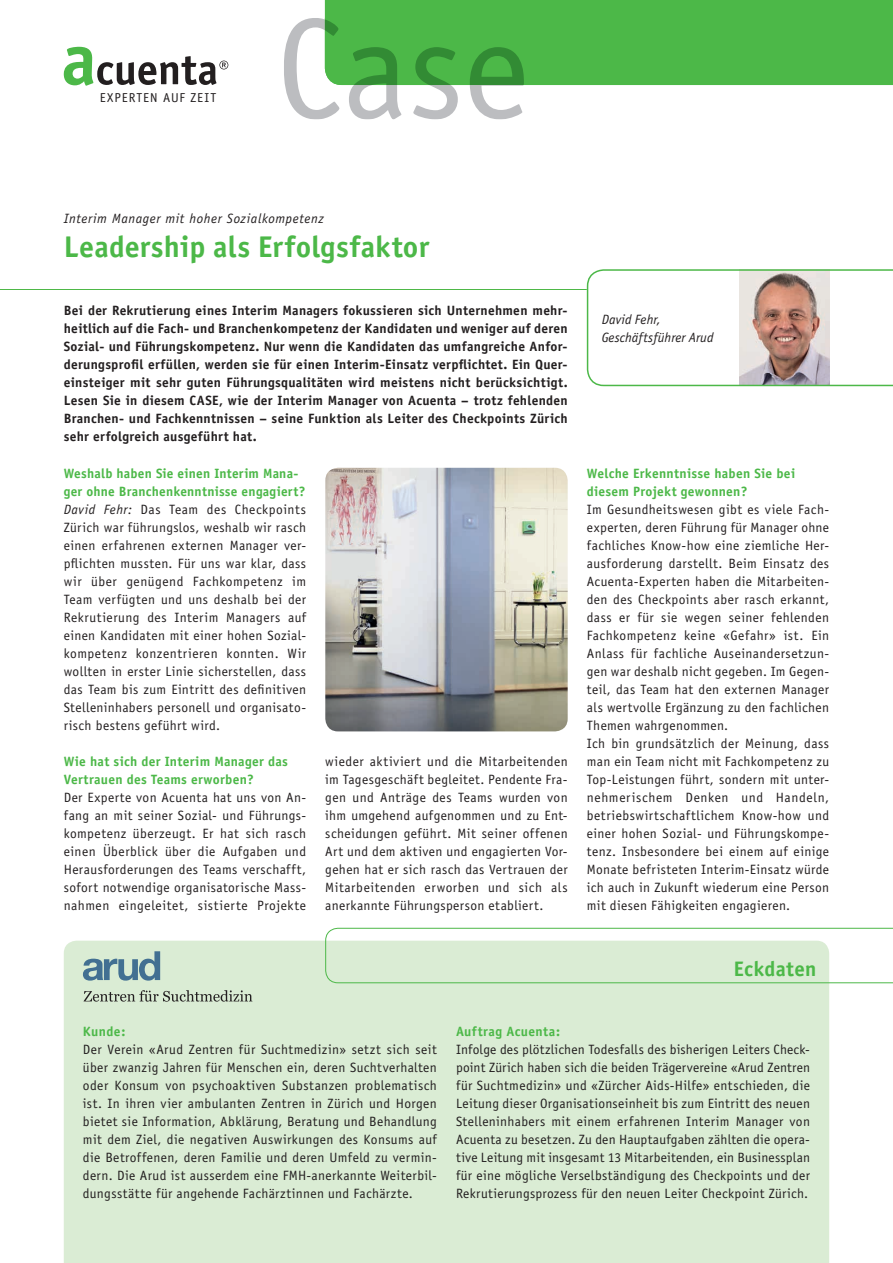
<style>
.page{position:relative;width:893px;height:1263px;background:#fff}
.page>*{position:absolute;margin:0;border:0;box-sizing:border-box;transform-origin:0 0}
.t1{font:142.5px "Officina Sans";color:#bcbdc0}
.t2{font:700 30px "Officina Sans";letter-spacing:.005em;color:#4cb848}
.t3{font:700 21px "Officina Sans";letter-spacing:.015em;color:#4cb848}
.t4{font:13.5px/18px "Officina Sans";letter-spacing:.03em;color:#231f20;text-align:justify}
.t5{font:700 13.5px/18px "Officina Sans";letter-spacing:.02em;color:#231f20;text-align:justify}
.t6{font:700 13.5px/18px "Officina Sans";letter-spacing:.02em;color:#4cb848}
.t7{font:italic 13.5px "Officina Sans";letter-spacing:.04em;color:#231f20}
.t8{font:italic 13.5px/18px "Officina Sans";letter-spacing:.005em;color:#231f20}
.t9{font:12.9px "Officina Sans";letter-spacing:.08em;color:#231f20}
.s1{font-weight:700;color:#4cb848}
.s2{font-style:italic}
</style>
<div class="page">
<div style="left:325px;top:0;width:568px;height:85px;background:#4cb848"></div>
<svg style="left:64px;top:47px;width:164px;height:39px"></svg>
<div style="left:325px;top:18px;width:199px;height:67px;background:#4cb848"></div>
<hr style="left:0;top:289px;width:893px;height:1px;background:#4eb848">
<div style="left:64px;top:941px;width:765px;height:322px;background:#daecd4"></div>
<img style="left:325px;top:468px;width:243px;height:263px">
<svg style="left:325px;top:928px;width:568px;height:55px"></svg>
<svg style="left:587px;top:269px;width:306px;height:117px"></svg>
<svg style="left:83px;top:951px;width:77px;height:30px;background:#94b3b5"></svg>
<svg style="left:84px;top:990px;width:168px;height:12px;background:#acb8a6"></svg>
<p class="t9" style="left:100px;top:90px;width:118px">EXPERTEN AUF ZEIT</p>
<h1 class="t1" style="left:276px;top:-14px;width:255px">Case</h1>
<p class="t7" style="left:64px;top:210px;width:262px">Interim Manager mit hoher Sozialkompetenz</p>
<h2 class="t2" style="left:64px;top:228px;width:367px">Leadership als Erfolgsfaktor</h2>
<p class="t5" style="left:64px;top:301px;width:505px">Bei der Rekrutierung eines Interim Managers fokussieren sich Unternehmen mehr&shy;heitlich auf die Fach- und Branchenkompetenz der Kandidaten und weniger auf deren Sozial- und Führungskompetenz. Nur wenn die Kandidaten das umfangreiche Anfor&shy;derungsprofil erfüllen, werden sie für einen Interim-Einsatz verpflichtet. Ein Quer&shy;einsteiger mit sehr guten Führungsqualitäten wird meistens nicht berücksichtigt.<br>Lesen Sie in diesem CASE, wie der Interim Manager von Acuenta – trotz fehlenden Branchen- und Fachkenntnissen – seine Funktion als Leiter des Checkpoints Zürich sehr erfolgreich ausgeführt hat.</p>
<p class="t4" style="left:64px;top:465px;width:244px;text-align:left"><span class="s1">Weshalb haben Sie einen Interim Mana&shy;ger ohne Branchenkenntnisse engagiert?<br></span><span class="s2">David Fehr:</span> Das Team des Checkpoints Zürich war führungslos, weshalb wir rasch einen erfahrenen externen Manager ver&shy;pflichten mussten. Für uns war klar, dass wir über genügend Fachkompetenz im Team verfügten und uns deshalb bei der Rekrutierung des Interim Managers auf einen Kandidaten mit einer hohen Sozial&shy;kompetenz konzentrieren konnten. Wir wollten in erster Linie sicherstellen, dass das Team bis zum Eintritt des definitiven Stelleninhabers personell und organisato&shy;risch bestens geführt wird.</p>
<p class="t6" style="left:64px;top:753px;width:226px">Wie hat sich der Interim Manager das<br>Vertrauen des Teams erworben?</p>
<p class="t4" style="left:64px;top:789px;width:244px">Der Experte von Acuenta hat uns von An - fang an mit seiner Sozial- und Führungs&shy;kompetenz überzeugt. Er hat sich rasch einen Überblick über die Aufgaben und Herausforderungen des Teams verschafft, sofort notwendige organisatorische Mass&shy;nahmen eingeleitet, sistierte Projekte</p>
<p class="t4" style="left:325px;top:753px;width:244px">wieder aktiviert und die Mitarbeitenden im Tagesgeschäft begleitet. Pendente Fra&shy;gen und Anträge des Teams wurden von ihm umgehend aufgenommen und zu Ent&shy;scheidungen geführt. Mit seiner offenen Art und dem aktiven und engagierten Vor&shy;gehen hat er sich rasch das Vertrauen der Mitarbeitenden erworben und sich als an er kannte Führungsperson etabliert.</p>
<p class="t8" style="left:602px;top:310px;width:113px">David Fehr,<br>Geschäftsführer Arud</p>
<p class="t6" style="left:587px;top:465px;width:210px">Welche Erkenntnisse haben Sie bei diesem Projekt gewonnen?</p>
<p class="t4" style="left:587px;top:501px;width:244px;text-align:left">Im Gesundheitswesen gibt es viele Fach&shy;experten, deren Führung für Manager ohne fachliches Know-how eine ziemliche Her&shy;ausforderung darstellt. Beim Einsatz des Acuenta-Experten haben die Mitarbeiten&shy;den des Checkpoints aber rasch erkannt, dass er für sie wegen seiner fehlenden Fachkompetenz keine «Gefahr» ist. Ein Anlass für fachliche Auseinandersetzun&shy;gen war deshalb nicht gegeben. Im Gegen&shy;teil, das Team hat den externen Manager als wertvolle Ergänzung zu den fachlichen Themen wahrgenommen.<br>Ich bin grundsätzlich der Meinung, dass man ein Team nicht mit Fachkompetenz zu Top-Leistungen führt, sondern mit unter&shy;nehmerischem Denken und Handeln, betriebswirtschaftlichem Know-how und einer hohen Sozial- und Führungskompe&shy;tenz. Insbesondere bei einem auf einige Monate befristeten Interim-Einsatz würde ich auch in Zukunft wiederum eine Person mit diesen Fähigkeiten engagieren.</p>
<h3 class="t3" style="left:734px;top:955px;width:84px">Eckdaten</h3>
<p class="t6" style="left:83px;top:1022px;width:44px">Kunde:</p>
<p class="t4" style="left:83px;top:1041px;width:355px">Der Verein «Arud Zentren für Suchtmedizin» setzt sich seit über zwanzig Jahren für Menschen ein, deren Sucht verhalten oder Konsum von psychoaktiven Substanzen problematisch ist. In ihren vier ambulanten Zentren in Zürich und Horgen bietet sie Information, Abklärung, Beratung und Behandlung mit dem Ziel, die negativen Auswirkungen des Konsums auf die Betroffenen, deren Familie und deren Umfeld zu vermin&shy;dern. Die Arud ist ausserdem eine FMH-anerkannte Weiterbil&shy;dungsstätte für angehende Fachärztinnen und Fachärzte.</p>
<p class="t6" style="left:456px;top:1022px;width:106px">Auftrag Acuenta:</p>
<p class="t4" style="left:456px;top:1041px;width:356px">Infolge des plötzlichen Todesfalls des bisherigen Leiters Check&shy;point Zürich haben sich die beiden Trägervereine «Arud Zentren für Suchtmedizin» und «Zürcher Aids-Hilfe» entschieden, die Leitung dieser Organisationseinheit bis zum Eintritt des neuen Stelleninhabers mit einem erfahrenen Interim Manager von Acuenta zu besetzen. Zu den Hauptaufgaben zählten die opera&shy;tive Leitung mit insgesamt 13 Mit arbeitenden, ein Businessplan für eine mögliche Verselbständigung des Checkpoints und der Rekrutierungsprozess für den neuen Leiter Checkpoint Zürich.</p>
</div>
